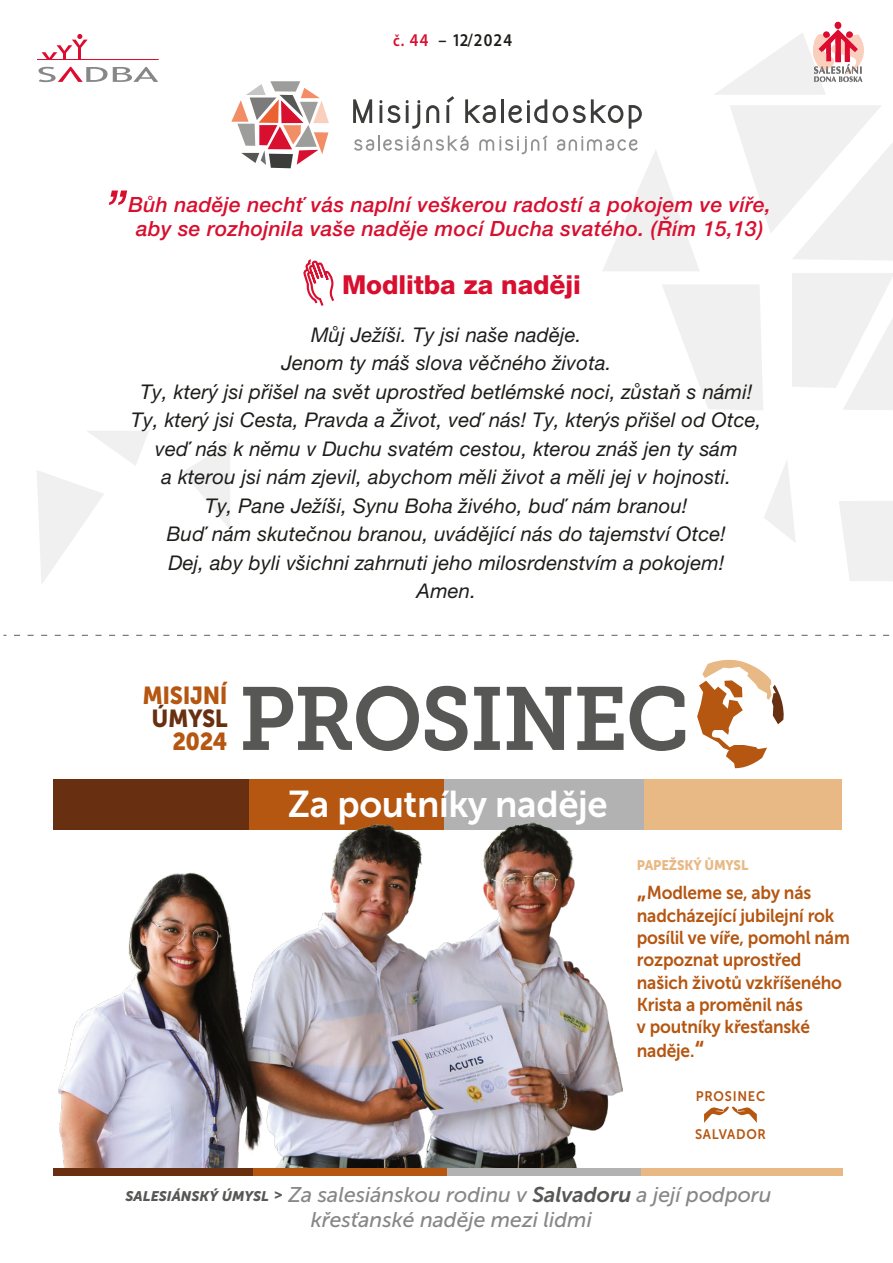
<style>
.page{position:relative;width:893px;height:1263px;background:#fff}
.page>*{position:absolute;margin:0;border:0;box-sizing:border-box;transform-origin:0 0}
.t1{font:88.8px "Museo Slab 700";letter-spacing:-.02em;color:#575756;scale:.96 1}
.t2{font:37.2px "Museo Sans 700";letter-spacing:-.01em;color:#fff}
.t3{font:800 26.25px "Helvetica Neue LT Pro";letter-spacing:-.005em;color:#d80f2f}
.t4{font:24.45px "Museo Sans 900";letter-spacing:-.02em;color:#b55611;scale:.93 1}
.t5{font:24.45px "Museo Sans 900";letter-spacing:-.02em;color:#683010;scale:.93 1}
.t6{font:italic 21.3px/25.5px "Museo Sans 500";color:#878787;text-align:center}
.t7{font:italic 500 21px/24px "Helvetica Neue LT Pro";letter-spacing:.015em;color:#d80f2f;text-align:center}
.t8{font:italic 20.25px/28.5px "Helvetica Neue LT Pro";letter-spacing:.01em;color:#1d1d1b;text-align:center}
.t9{font:18.6px/22.5px "Museo Sans 700";letter-spacing:-.01em;color:#b55611;scale:.93 1}
.t10{font:600 18px "Myriad Pro";letter-spacing:.07em;color:#1d1d1b;scale:.9 1}
.t11{font:13.8px "Museo Sans 700";letter-spacing:.055em;color:#b55611;scale:.93 1}
.t12{font:13.8px "Museo Sans 900";letter-spacing:-.01em;color:#e8b885;scale:.94 1}
.s1{font-size:16.5px;color:#d80f2f}
.s2{color:#d80f2f}
.s3{font-size:26.55px}
.s4{font-family:"Museo Sans 900";font-size:13.8px;color:#575756}
.s5{font-family:"Museo Sans 700";color:#575756}
</style>
<div class="page">
<svg style="left:730px;top:105px;width:163px;height:155px"></svg>
<svg style="left:662px;top:285px;width:101px;height:125px"></svg>
<svg style="left:764px;top:461px;width:32px;height:82px"></svg>
<svg style="left:839px;top:501px;width:54px;height:80px"></svg>
<svg style="left:792px;top:273px;width:101px;height:137px"></svg>
<svg style="left:37px;top:431px;width:112px;height:152px"></svg>
<svg style="left:183px;top:443px;width:47px;height:86px"></svg>
<svg style="left:354px;top:135px;width:115px;height:16px"></svg>
<svg style="left:479px;top:135px;width:68px;height:19px"></svg>
<svg style="left:557px;top:136px;width:142px;height:135px"></svg>
<svg style="left:353px;top:99px;width:19px;height:24px"></svg>
<svg style="left:379px;top:100px;width:21px;height:23px"></svg>
<svg style="left:406px;top:100px;width:14px;height:29px"></svg>
<svg style="left:426px;top:105px;width:13px;height:18px"></svg>
<svg style="left:446px;top:96px;width:8px;height:27px"></svg>
<svg style="left:465px;top:99px;width:31px;height:24px"></svg>
<hr style="left:501px;top:99px;width:3px;height:24px;background:#3c3c3b">
<svg style="left:508px;top:99px;width:39px;height:24px"></svg>
<svg style="left:553px;top:99px;width:70px;height:24px"></svg>
<svg style="left:629px;top:105px;width:13px;height:24px"></svg>
<svg style="left:231px;top:81px;width:98px;height:87px"></svg>
<svg style="left:42px;top:34px;width:46px;height:25px"></svg>
<svg style="left:39px;top:67px;width:119px;height:15px"></svg>
<hr style="left:37px;top:59px;width:122px;height:1px;background:#dd0b2f">
<svg style="left:714px;top:22px;width:150px;height:73px"></svg>
<svg style="left:304px;top:259px;width:30px;height:47px"></svg>
<svg style="left:109px;top:190px;width:18px;height:15px"></svg>
<div style="left:54px;top:779px;width:207px;height:50px;background:#683010"></div>
<div style="left:249px;top:779px;width:215px;height:50px;background:#b55611"></div>
<div style="left:444px;top:779px;width:211px;height:50px;background:#b3b2b2"></div>
<div style="left:644px;top:779px;width:197px;height:50px;background:#e8b885"></div>
<svg style="left:704px;top:1106px;width:53px;height:17px"></svg>
<svg style="left:697px;top:659px;width:87px;height:109px"></svg>
<img style="left:58px;top:822px;width:565px;height:346px">
<div style="left:53px;top:1168px;width:207px;height:7px;background:#683010"></div>
<div style="left:253px;top:1168px;width:200px;height:7px;background:#b55611"></div>
<div style="left:447px;top:1168px;width:199px;height:7px;background:#b3b2b2"></div>
<div style="left:641px;top:1168px;width:202px;height:7px;background:#e8b885"></div>
<svg style="left:14px;top:635px;width:876px;height:1px"></svg>
<p class="t10" style="left:393px;top:30px;width:133px"><span class="s1">č.</span> <span class="s2">44</span> – 12/2024</p>
<p class="t7" style="left:128px;top:193px;width:644px">Bůh naděje nechť vás naplní veškerou radostí a pokojem ve víře, aby se rozhojnila vaše naděje mocí Ducha svatého. (Řím 15,13)</p>
<p class="t3" style="left:342px;top:269px;width:240px">Modlitba za naději</p>
<p class="t8" style="left:131px;top:320px;width:632px">Můj Ježíši. Ty jsi naše naděje.<br>Jenom ty máš slova věčného života.<br>Ty, který jsi přišel na svět uprostřed betlémské noci, zůstaň s námi!<br>Ty, který jsi Cesta, Pravda a Život, veď nás! Ty, kterýs přišel od Otce, veď nás k němu v Duchu svatém cestou, kterou znáš jen ty sám<br>a kterou jsi nám zjevil, abychom měli život a měli jej v hojnosti.<br>Ty, Pane Ježíši, Synu Boha živého, buď nám branou!<br>Buď nám skutečnou branou, uvádějící nás do tajemství Otce!<br>Dej, aby byli všichni zahrnuti jeho milosrdenstvím a pokojem!<br>Amen.</p>
<p class="t4" style="left:143px;top:682px;width:93px">MISIJNÍ</p>
<p class="t5" style="left:152px;top:704px;width:83px">ÚMYSL</p>
<p class="t4" style="left:172px;top:727px;width:61px">2024</p>
<h1 class="t1" style="left:239px;top:669px;width:471px">PROSINEC</h1>
<h2 class="t2" style="left:288px;top:783px;width:321px">Za poutníky naděje</h2>
<p class="t12" style="left:637px;top:857px;width:120px">PAPEŽSKÝ ŮMYSL</p>
<p class="t9" style="left:637px;top:882px;width:230px"><span class="s3">„</span>Modleme se, aby nás nadcházející jubilejní rok posílil ve víře, pomohl nám rozpoznat uprostřed našich životů vzkříšeného<br>Krista a proměnil nás<br>v poutníky křesťanské naděje.<span class="s3">“</span></p>
<p class="t11" style="left:696px;top:1088px;width:76px">PROSINEC</p>
<p class="t11" style="left:695px;top:1126px;width:78px">SALVADOR</p>
<p class="t6" style="left:126px;top:1182px;width:647px"><span class="s4">SALESIÁNSKÝ ÚMYSL &gt;</span> Za salesiánskou rodinu v <span class="s5">Salvadoru</span> a její podporu křesťanské naděje mezi lidmi</p>
</div>
